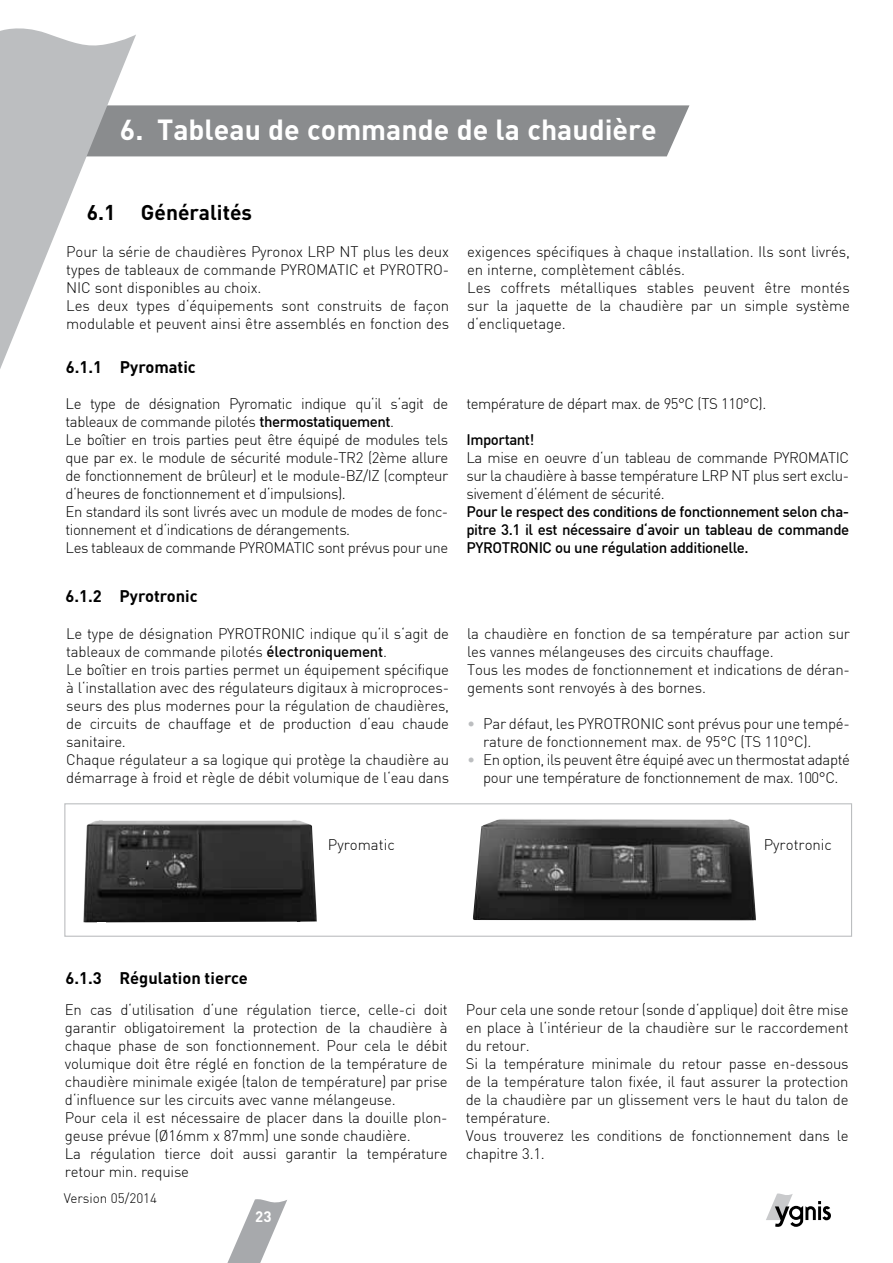
<style>
.page{position:relative;width:893px;height:1263px;background:#fff}
.page>*{position:absolute;margin:0;border:0;box-sizing:border-box;transform-origin:0 0}
.t1{font:700 28.5px "DIN";color:#fff}
.t2{font:700 21px "DIN";color:#000}
.t3{font:700 16.5px "DIN";color:#000}
.t4{font:300 15px/18px "DIN";letter-spacing:-.015em;color:#000}
.t5{font:500 15px/18px "DIN";letter-spacing:-.03em;color:#000;text-align:justify}
.t6{font:700 15px "DIN";color:#fff}
.t7{font:300 13.5px "DIN";color:#000}
.s1{font-weight:500}
.s2{color:#bcbec0}
</style>
<div class="page">
<svg style="left:766px;top:1193px;width:65px;height:34px"></svg>
<svg style="left:227px;top:1199px;width:60px;height:64px"></svg>
<div style="left:136px;top:105px;width:553px;height:51px;background:#8a8c8e"></div>
<svg style="left:0;top:28px;width:136px;height:341px;fill:#bcbec0"></svg>
<div style="left:64px;top:803px;width:788px;height:134px;border:1px solid #bcbec0"></div>
<img style="left:83px;top:820px;width:234px;height:103px">
<img style="left:473px;top:819px;width:283px;height:101px">
<div style="left:294px;top:922px;width:9px;height:12px;background:#fff"></div>
<div style="left:97px;top:922px;width:9px;height:12px;background:#fff"></div>
<h1 class="t1" style="left:120px;top:111px;width:538px">6. Tableau de commande de la chaudière</h1>
<h2 class="t2" style="left:87px;top:199px;width:167px">6.1 Généralités</h2>
<p class="t4" style="left:66px;top:242px;width:384px">Pour la série de chaudières Pyronox LRP NT plus les deux types de tableaux de commande PYROMATIC et PYROTRO-NIC sont disponibles au choix.<br>Les deux types d‘équipements sont construits de façon modulable et peuvent ainsi être assemblés en fonction des</p>
<p class="t4" style="left:467px;top:242px;width:384px">exigences spécifiques à chaque installation. Ils sont livrés, en interne, complètement câblés.<br>Les coffrets métalliques stables peuvent être montés sur la jaquette de la chaudière par un simple système d‘encliquetage.</p>
<p class="t3" style="left:66px;top:356px;width:132px">6.1.1 Pyromatic</p>
<p class="t4" style="left:66px;top:394px;width:384px">Le type de désignation Pyromatic indique qu‘il s‘agit de tableaux de commande pilotés <span class="s1">thermostatiquement</span>.<br>Le boîtier en trois parties peut être équipé de modules tels que par ex. le module de sécurité module-TR2 (2ème allure de fonctionnement de brûleur) et le module-BZ/IZ (compteur d‘heures de fonctionnement et d‘impulsions).<br>En standard ils sont livrés avec un module de modes de fonc&shy;tionnement et d‘indications de dérangements.<br>Les tableaux de commande PYROMATIC sont prévus pour une</p>
<p class="t4" style="left:466px;top:394px;width:301px">température de départ max. de 95°C (TS 110°C).</p>
<p class="t5" style="left:466px;top:430px;width:70px">Important!</p>
<p class="t4" style="left:466px;top:448px;width:384px;text-align:justify">La mise en oeuvre d‘un tableau de commande PYROMATIC sur la chaudière à basse température LRP NT plus sert exclu&shy;sivement d‘élément de sécurité.</p>
<p class="t5" style="left:466px;top:502px;width:384px">Pour le respect des conditions de fonctionnement selon cha&shy;pitre 3.1 il est nécessaire d‘avoir un tableau de commande PYROTRONIC ou une régulation additionelle.</p>
<p class="t3" style="left:66px;top:586px;width:134px">6.1.2 Pyrotronic</p>
<p class="t4" style="left:66px;top:624px;width:384px">Le type de désignation PYROTRONIC indique qu‘il s‘agit de tableaux de commande pilotés <span class="s1">électroniquement</span>.<br>Le boîtier en trois parties permet un équipement spécifique à l‘installation avec des régulateurs digitaux à microproces&shy;seurs des plus modernes pour la régulation de chaudières, de circuits de chauffage et de production d‘eau chaude sanitaire.<br>Chaque régulateur a sa logique qui protège la chaudière au démarrage à froid et règle de débit volumique de l‘eau dans</p>
<p class="t4" style="left:467px;top:624px;width:384px">la chaudière en fonction de sa température par action sur les vannes mélangeuses des circuits chauffage.<br>Tous les modes de fonctionnement et indications de déran&shy;gements sont renvoyés à des bornes.</p>
<p class="t4" style="left:483px;top:714px;width:368px;text-indent:-16px"><span class="s2">•</span> Par défaut, les PYROTRONIC sont prévus pour une tempé&shy;rature de fonctionnement max. de 95°C (TS 110°C).</p>
<p class="t4" style="left:467px;top:750px;width:384px;text-align:center"><span class="s2">•</span> En option, ils peuvent être équipé avec un thermostat adapté pour une température de fonctionnement de max. 100°C.</p>
<p class="t3" style="left:65px;top:967px;width:184px">6.1.3 Régulation tierce</p>
<p class="t4" style="left:328px;top:836px;width:68px">Pyromatic</p>
<p class="t4" style="left:764px;top:836px;width:70px">Pyrotronic</p>
<p class="t4" style="left:65px;top:1000px;width:384px">En cas d‘utilisation d‘une régulation tierce, celle-ci doit garantir obligatoirement la protection de la chaudière à chaque phase de son fonctionnement. Pour cela le débit volumique doit être réglé en fonction de la température de chaudière minimale exigée (talon de température) par prise d‘influence sur les circuits avec vanne mélangeuse.<br>Pour cela il est nécessaire de placer dans la douille plon&shy;geuse prévue (Ø16mm x 87mm) une sonde chaudière.<br>La régulation tierce doit aussi garantir la température retour min. requise</p>
<p class="t4" style="left:466px;top:1000px;width:384px">Pour cela une sonde retour (sonde d‘applique) doit être mise en place à l‘intérieur de la chaudière sur le raccordement du retour.<br>Si la température minimale du retour passe en-dessous de la température talon fixée, il faut assurer la protection de la chaudière par un glissement vers le haut du talon de température.<br>Vous trouverez les conditions de fonctionnement dans le chapitre 3.1.</p>
<p class="t7" style="left:64px;top:1190px;width:95px">Version 05/2014</p>
<p class="t6" style="left:255px;top:1207px;width:18px">23</p>
</div>
